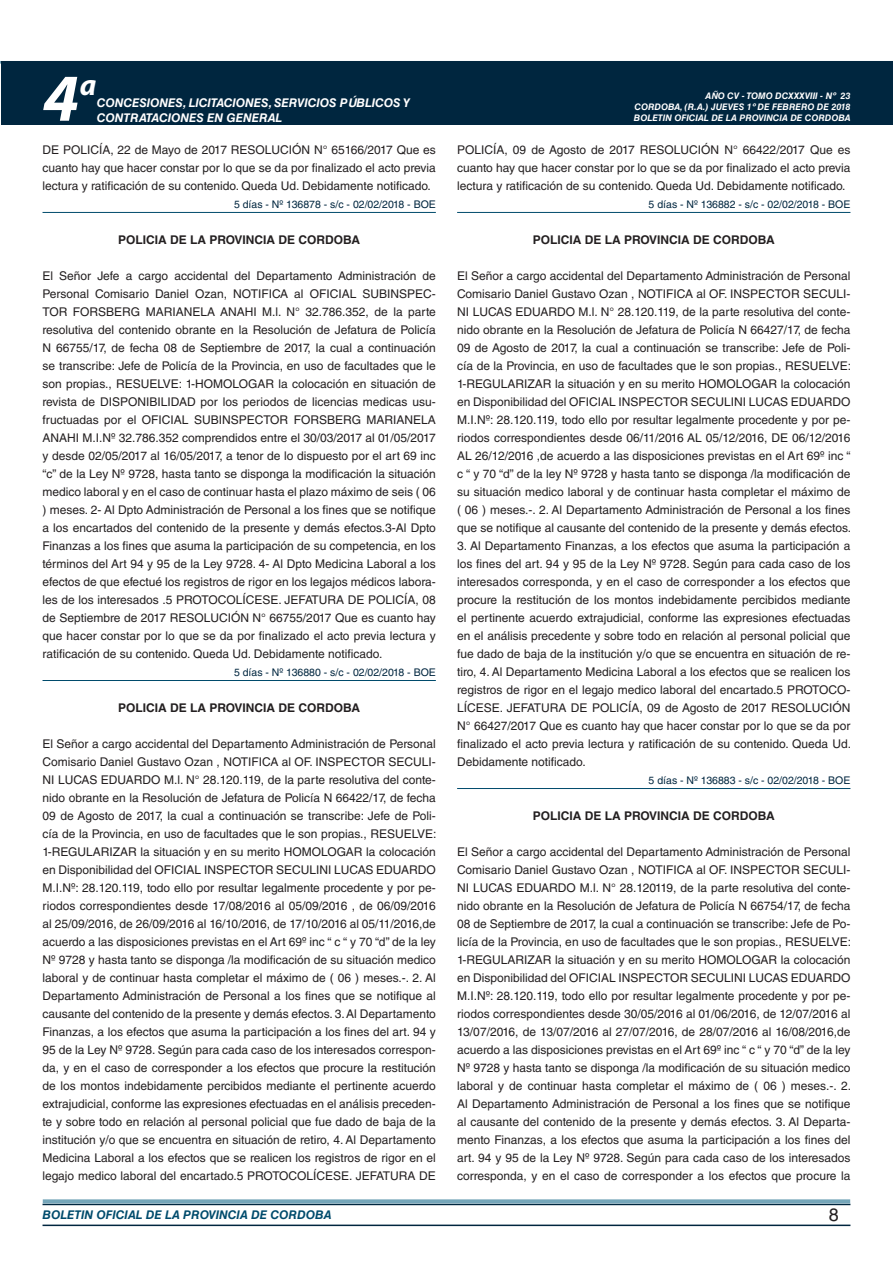
<style>
.page{position:relative;width:893px;height:1263px;background:#fff}
.page>*{position:absolute;margin:0;border:0;box-sizing:border-box;transform-origin:0 0}
.t1{font:italic 700 67.5px "Myriad Pro";color:#fff}
.t2{font:italic 700 30px "Myriad Pro";color:#fff}
.t3{font:18px "Helvetica LT Std";color:#231f20}
.TEXTO_BASE{font:12px/18px "Helvetica LT Std";color:#231f20;text-align:justify}
.RESUELVE{font:700 12px "Helvetica LT Std";color:#231f20}
.t4{font:italic 700 12px/14.4px "Helvetica LT Std";color:#fff}
.t5{font:italic 700 12px "Helvetica LT Std";color:#004b6c}
.FECHA_DE_PUBLICACIÓN{font:10.5px "Helvetica LT Std";color:#00263f}
.t6{font:italic 700 9px/10.8px "Helvetica LT Std";color:#fff;text-align:right}
</style>
<div class="page">
<hr style="left:43px;top:1224px;width:807px;height:2px;background:#00263f">
<div style="left:42px;top:1198px;width:809px;height:8px;background:#fff;opacity:.75"></div>
<div style="left:1px;top:61px;width:892px;height:64px;background:#00263f"></div>
<hr style="left:43px;top:212px;width:393px;height:1px;background:#004b6c">
<hr style="left:43px;top:680px;width:393px;height:1px;background:#004b6c">
<hr style="left:457px;top:212px;width:393px;height:1px;background:#004b6c">
<hr style="left:457px;top:788px;width:393px;height:1px;background:#004b6c">
<h1 class="t1" style="left:43px;top:54px;width:38px">4</h1>
<h2 class="t2" style="left:80px;top:66px;width:18px">a</h2>
<p class="t4" style="left:97px;top:96px;width:315px">CONCESIONES, LICITACIONES, SERVICIOS PÚBLICOS Y<br>CONTRATACIONES EN GENERAL</p>
<p class="TEXTO_BASE" style="left:43px;top:141px;width:395px">DE POLICÍA, 22 de Mayo de 2017 RESOLUCIÓN N° 65166/2017 Que es cuanto hay que hacer constar por lo que se da por finalizado el acto previa lectura y ratificación de su contenido. Queda Ud. Debidamente notificado.</p>
<p class="FECHA_DE_PUBLICACIÓN" style="left:234px;top:198px;width:203px">5 días - Nº 136878 - s/c - 02/02/2018 - BOE</p>
<p class="RESUELVE" style="left:118px;top:232px;width:244px">POLICIA DE LA PROVINCIA DE CORDOBA</p>
<p class="TEXTO_BASE" style="left:43px;top:267px;width:395px">El Señor Jefe a cargo accidental del Departamento Administración de Personal Comisario Daniel Ozan, NOTIFICA al OFICIAL SUBINSPEC-TOR FORSBERG MARIANELA ANAHI M.l. N° 32.786.352, de la parte resolutiva del contenido obrante en la Resolución de Jefatura de Policía N 66755/17, de fecha 08 de Septiembre de 2017, la cual a continuación se transcribe: Jefe de Policía de la Provincia, en uso de facultades que le son propias., RESUELVE: 1-HOMOLOGAR la colocación en situación de revista de DISPONIBILIDAD por los periodos de licencias medicas usu&shy;fructuadas por el OFICIAL SUBINSPECTOR FORSBERG MARIANELA ANAHI M.I.Nº 32.786.352 comprendidos entre el 30/03/2017 al 01/05/2017 y desde 02/05/2017 al 16/05/2017, a tenor de lo dispuesto por el art 69 inc “c” de la Ley Nº 9728, hasta tanto se disponga la modificación la situación medico laboral y en el caso de continuar hasta el plazo máximo de seis ( 06 ) meses. 2- Al Dpto Administración de Personal a los fines que se notifique a los encartados del contenido de la presente y demás efectos.3-Al Dpto Finanzas a los fines que asuma la participación de su competencia, en los términos del Art 94 y 95 de la Ley 9728. 4- Al Dpto Medicina Laboral a los efectos de que efectué los registros de rigor en los legajos médicos labora&shy;les de los interesados .5 PROTOCOLÍCESE. JEFATURA DE POLICÍA, 08 de Septiembre de 2017 RESOLUCIÓN N° 66755/2017 Que es cuanto hay que hacer constar por lo que se da por finalizado el acto previa lectura y ratificación de su contenido. Queda Ud. Debidamente notificado.</p>
<p class="FECHA_DE_PUBLICACIÓN" style="left:234px;top:666px;width:203px">5 días - Nº 136880 - s/c - 02/02/2018 - BOE</p>
<p class="RESUELVE" style="left:118px;top:700px;width:244px">POLICIA DE LA PROVINCIA DE CORDOBA</p>
<p class="TEXTO_BASE" style="left:43px;top:735px;width:395px">El Señor a cargo accidental del Departamento Administración de Personal Comisario Daniel Gustavo Ozan , NOTIFICA al OF. INSPECTOR SECULI-NI LUCAS EDUARDO M.l. N° 28.120.119, de la parte resolutiva del conte&shy;nido obrante en la Resolución de Jefatura de Policía N 66422/17, de fecha 09 de Agosto de 2017, la cual a continuación se transcribe: Jefe de Poli&shy;cía de la Provincia, en uso de facultades que le son propias., RESUELVE:<br>1-REGULARIZAR la situación y en su merito HOMOLOGAR la colocación en Disponibilidad del OFICIAL INSPECTOR SECULINI LUCAS EDUARDO M.I.Nº: 28.120.119, todo ello por resultar legalmente procedente y por pe&shy;riodos correspondientes desde 17/08/2016 al 05/09/2016 , de 06/09/2016 al 25/09/2016, de 26/09/2016 al 16/10/2016, de 17/10/2016 al 05/11/2016,de acuerdo a las disposiciones previstas en el Art 69º inc “ c “ y 70 “d” de la ley Nº 9728 y hasta tanto se disponga /la modificación de su situación medico laboral y de continuar hasta completar el máximo de ( 06 ) meses.-. 2. Al Departamento Administración de Personal a los fines que se notifique al causante del contenido de la presente y demás efectos. 3. Al Departamento Finanzas, a los efectos que asuma la participación a los fines del art. 94 y 95 de la Ley Nº 9728. Según para cada caso de los interesados correspon&shy;da, y en el caso de corresponder a los efectos que procure la restitución de los montos indebidamente percibidos mediante el pertinente acuerdo extrajudicial, conforme las expresiones efectuadas en el análisis preceden&shy;te y sobre todo en relación al personal policial que fue dado de baja de la institución y/o que se encuentra en situación de retiro, 4. Al Departamento Medicina Laboral a los efectos que se realicen los registros de rigor en el legajo medico laboral del encartado.5 PROTOCOLÍCESE. JEFATURA DE</p>
<p class="t6" style="left:635px;top:91px;width:217px">AÑO CV - TOMO DCXXXVIII - Nº 23<br>CORDOBA, (R.A.) JUEVES 1º DE FEBRERO DE 2018</p>
<p class="t6" style="left:634px;top:112px;width:218px">BOLETIN OFICIAL DE LA PROVINCIA DE CORDOBA</p>
<p class="TEXTO_BASE" style="left:457px;top:141px;width:395px">POLICÍA, 09 de Agosto de 2017 RESOLUCIÓN N° 66422/2017 Que es cuanto hay que hacer constar por lo que se da por finalizado el acto previa lectura y ratificación de su contenido. Queda Ud. Debidamente notificado.</p>
<p class="FECHA_DE_PUBLICACIÓN" style="left:649px;top:198px;width:203px">5 días - Nº 136882 - s/c - 02/02/2018 - BOE</p>
<p class="RESUELVE" style="left:533px;top:232px;width:244px">POLICIA DE LA PROVINCIA DE CORDOBA</p>
<p class="TEXTO_BASE" style="left:457px;top:267px;width:396px">El Señor a cargo accidental del Departamento Administración de Personal Comisario Daniel Gustavo Ozan , NOTIFICA al OF. INSPECTOR SECULI-NI LUCAS EDUARDO M.l. N° 28.120.119, de la parte resolutiva del conte&shy;nido obrante en la Resolución de Jefatura de Policía N 66427/17, de fecha 09 de Agosto de 2017, la cual a continuación se transcribe: Jefe de Poli&shy;cía de la Provincia, en uso de facultades que le son propias., RESUELVE:<br>1-REGULARIZAR la situación y en su merito HOMOLOGAR la colocación en Disponibilidad del OFICIAL INSPECTOR SECULINI LUCAS EDUARDO M.I.Nº: 28.120.119, todo ello por resultar legalmente procedente y por pe&shy;riodos correspondientes desde 06/11/2016 AL 05/12/2016, DE 06/12/2016<br>AL 26/12/2016 ,de acuerdo a las disposiciones previstas en el Art 69º inc “ c “ y 70 “d” de la ley Nº 9728 y hasta tanto se disponga /la modificación de su situación medico laboral y de continuar hasta completar el máximo de ( 06 ) meses.-. 2. Al Departamento Administración de Personal a los fines que se notifique al causante del contenido de la presente y demás efectos.</p>
<p class="TEXTO_BASE" style="left:457px;top:537px;width:395px">3. Al Departamento Finanzas, a los efectos que asuma la participación a los fines del art. 94 y 95 de la Ley Nº 9728. Según para cada caso de los interesados corresponda, y en el caso de corresponder a los efectos que procure la restitución de los montos indebidamente percibidos mediante el pertinente acuerdo extrajudicial, conforme las expresiones efectuadas en el análisis precedente y sobre todo en relación al personal policial que fue dado de baja de la institución y/o que se encuentra en situación de re&shy;tiro, 4. Al Departamento Medicina Laboral a los efectos que se realicen los registros de rigor en el legajo medico laboral del encartado.5 PROTOCO-LÍCESE. JEFATURA DE POLICÍA, 09 de Agosto de 2017 RESOLUCIÓN N° 66427/2017 Que es cuanto hay que hacer constar por lo que se da por finalizado el acto previa lectura y ratificación de su contenido. Queda Ud.<br>Debidamente notificado.</p>
<p class="FECHA_DE_PUBLICACIÓN" style="left:649px;top:774px;width:203px">5 días - Nº 136883 - s/c - 02/02/2018 - BOE</p>
<p class="RESUELVE" style="left:533px;top:808px;width:244px">POLICIA DE LA PROVINCIA DE CORDOBA</p>
<p class="TEXTO_BASE" style="left:457px;top:843px;width:396px">El Señor a cargo accidental del Departamento Administración de Personal Comisario Daniel Gustavo Ozan , NOTIFICA al OF. INSPECTOR SECULI-NI LUCAS EDUARDO M.l. N° 28.120119, de la parte resolutiva del conte&shy;nido obrante en la Resolución de Jefatura de Policía N 66754/17, de fecha 08 de Septiembre de 2017, la cual a continuación se transcribe: Jefe de Po&shy;licía de la Provincia, en uso de facultades que le son propias., RESUELVE:<br>1-REGULARIZAR la situación y en su merito HOMOLOGAR la colocación en Disponibilidad del OFICIAL INSPECTOR SECULINI LUCAS EDUARDO M.I.Nº: 28.120.119, todo ello por resultar legalmente procedente y por pe&shy;riodos correspondientes desde 30/05/2016 al 01/06/2016, de 12/07/2016 al 13/07/2016, de 13/07/2016 al 27/07/2016, de 28/07/2016 al 16/08/2016,de acuerdo a las disposiciones previstas en el Art 69º inc “ c “ y 70 “d” de la ley Nº 9728 y hasta tanto se disponga /la modificación de su situación medico laboral y de continuar hasta completar el máximo de ( 06 ) meses.-. 2.<br>Al Departamento Administración de Personal a los fines que se notifique al causante del contenido de la presente y demás efectos. 3. Al Departa&shy;mento Finanzas, a los efectos que asuma la participación a los fines del art. 94 y 95 de la Ley Nº 9728. Según para cada caso de los interesados corresponda, y en el caso de corresponder a los efectos que procure la</p>
<p class="t5" style="left:43px;top:1208px;width:290px">BOLETIN OFICIAL DE LA PROVINCIA DE CORDOBA</p>
<h3 class="t3" style="left:829px;top:1204px;width:12px">8</h3>
</div>
